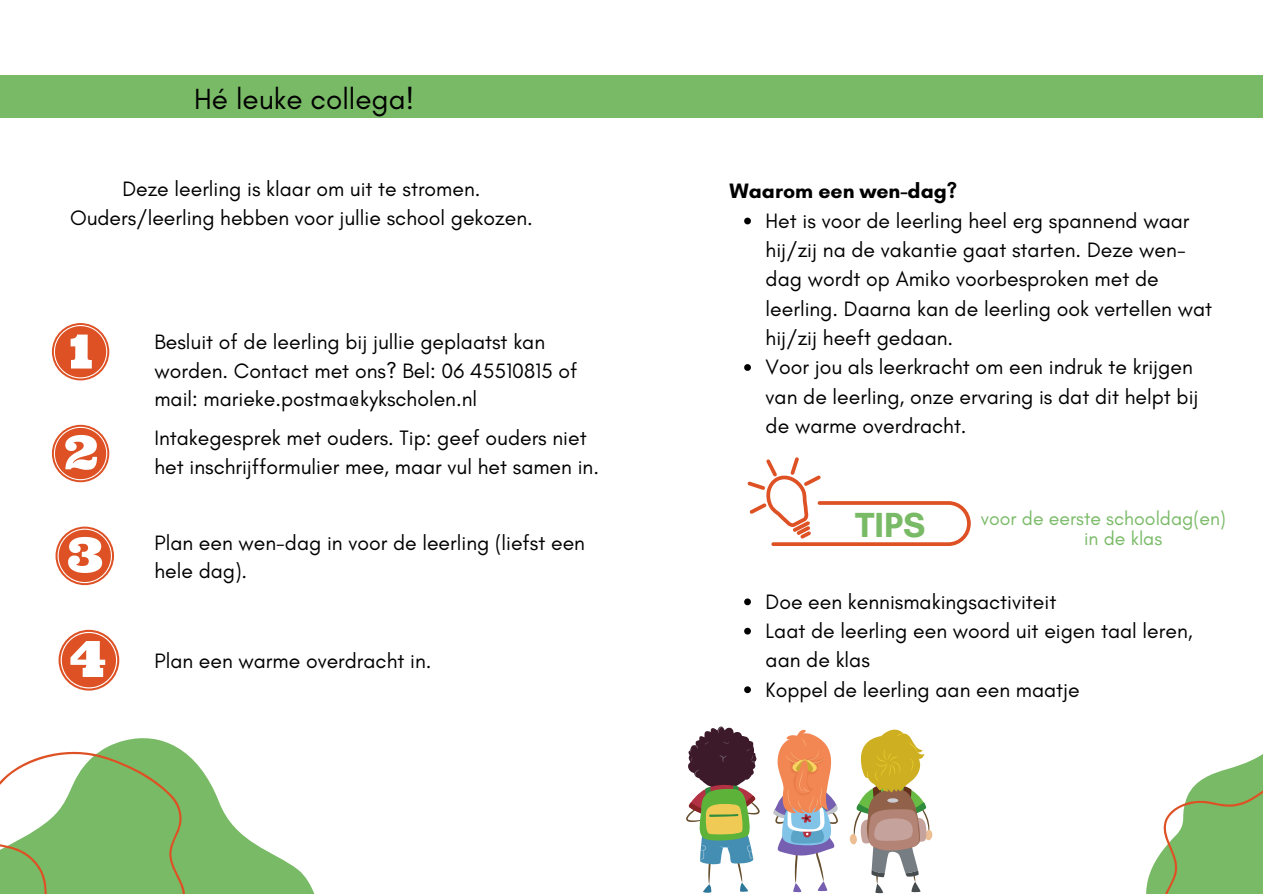
<style>
.page{position:relative;width:1263px;height:894px;background:#fff}
.page>*{position:absolute;margin:0;border:0;box-sizing:border-box;transform-origin:0 0}
.t1{font:700 35.4px "Glacial Indifference";color:#79ba66}
.t2{font:29.7px "Glacial Indifference";color:#000}
.t3{font:21.15px/29.2px "Glacial Indifference";color:#000}
.t4{font:700 21.15px "Glacial Indifference";color:#000}
.t5{font:19.5px/20.2px "Glacial Indifference";color:#79ba66}
</style>
<div class="page">
<svg style="left:84px;top:690px;width:230px;height:203px"></svg>
<svg style="left:0;top:702px;width:225px;height:191px"></svg>
<div style="left:0;top:75px;width:1263px;height:43px;background:#79ba66"></div>
<svg style="left:52px;top:323px;width:57px;height:57px"></svg>
<svg style="left:52px;top:424px;width:57px;height:58px"></svg>
<svg style="left:56px;top:526px;width:58px;height:59px"></svg>
<svg style="left:59px;top:629px;width:60px;height:61px"></svg>
<svg style="left:1146px;top:754px;width:117px;height:139px"></svg>
<svg style="left:686px;top:726px;width:74px;height:166px"></svg>
<svg style="left:773px;top:729px;width:65px;height:163px"></svg>
<div style="left:925px;top:829px;width:7px;height:11px;background:#ecbe92;border-radius:50%"></div>
<svg style="left:851px;top:729px;width:80px;height:163px"></svg>
<svg style="left:747px;top:457px;width:224px;height:89px"></svg>
<div style="left:832px;top:510px;width:126px;height:29px;background:#fff"></div>
<svg style="left:744px;top:217px;width:7px;height:7px"></svg>
<svg style="left:744px;top:364px;width:7px;height:7px"></svg>
<svg style="left:744px;top:598px;width:7px;height:7px"></svg>
<svg style="left:744px;top:627px;width:7px;height:7px"></svg>
<svg style="left:744px;top:686px;width:7px;height:7px"></svg>
<h2 class="t2" style="left:194px;top:81px;width:222px">Hé leuke collega!</h2>
<p class="t3" style="left:70px;top:174px;width:464px;line-height:28.7px;text-align:center">Deze leerling is klaar om uit te stromen.<br>Ouders/leerling hebben voor jullie school gekozen.</p>
<p class="t3" style="left:154px;top:327px;width:425px;line-height:28.7px">Besluit of de leerling bij jullie geplaatst kan worden. Contact met ons? Bel: 06 45510815 of mail: marieke.postma@kykscholen.nl</p>
<p class="t3" style="left:154px;top:423px;width:446px;line-height:28.7px">Intakegesprek met ouders. Tip: geef ouders niet het inschrijfformulier mee, maar vul het samen in.</p>
<p class="t3" style="left:154px;top:527px;width:432px;line-height:28.7px">Plan een wen-dag in voor de leerling (liefst een hele dag).</p>
<p class="t3" style="left:154px;top:646px;width:278px">Plan een warme overdracht in.</p>
<p class="t4" style="left:729px;top:178px;width:229px">Waarom een wen-dag?</p>
<p class="t3" style="left:766px;top:206px;width:448px">Het is voor de leerling heel erg spannend waar hij/zij na de vakantie gaat starten. Deze wen&shy;dag wordt op Amiko voorbesproken met de leerling. Daarna kan de leerling ook vertellen wat hij/zij heeft gedaan.<br>Voor jou als leerkracht om een indruk te krijgen van de leerling, onze ervaring is dat dit helpt bij de warme overdracht.</p>
<h1 class="t1" style="left:855px;top:503px;width:72px">TIPS</h1>
<p class="t5" style="left:1084px;top:507px;width:143px;text-indent:-103px">voor de eerste schooldag(en) in de klas</p>
<p class="t3" style="left:766px;top:586px;width:429px">Doe een kennismakingsactiviteit<br>Laat de leerling een woord uit eigen taal leren, aan de klas<br>Koppel de leerling aan een maatje</p>
</div>
